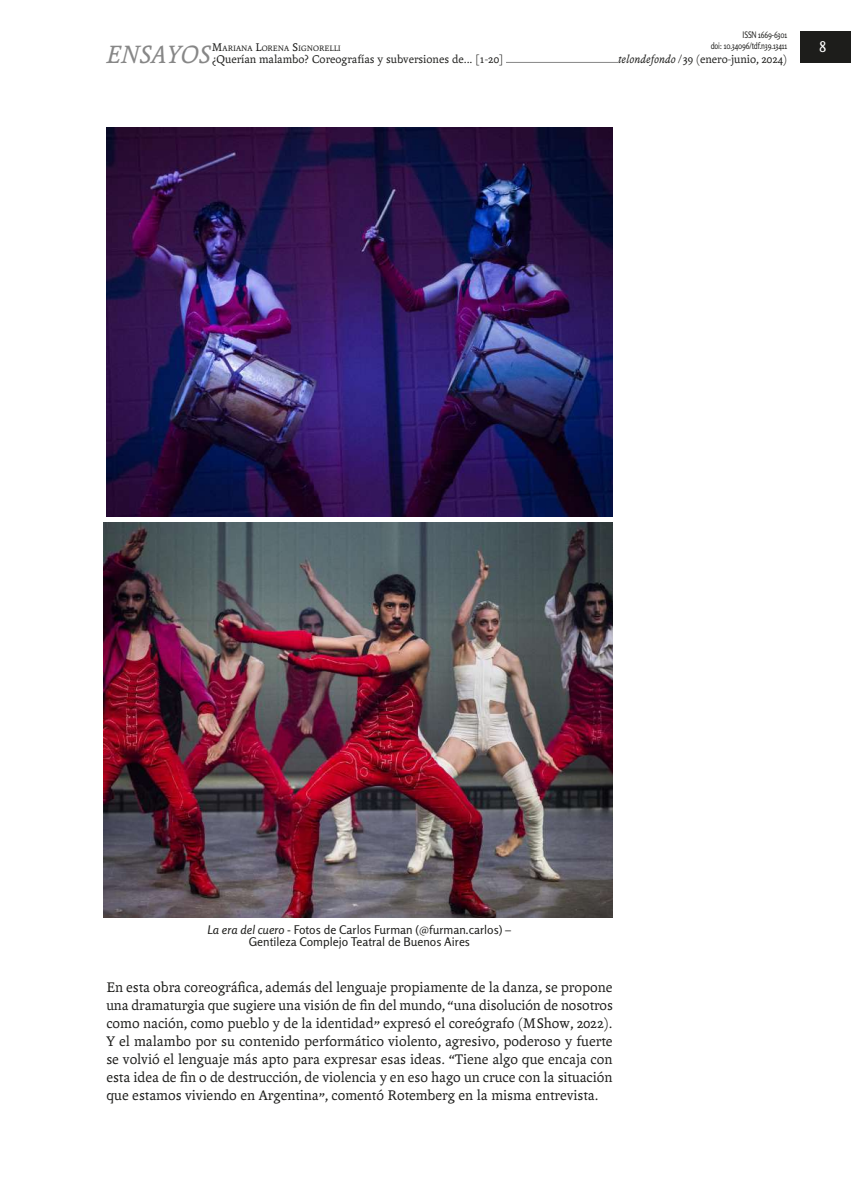
<style>
.page{position:relative;width:851px;height:1191px;background:#fff}
.page>*{position:absolute;margin:0;border:0;box-sizing:border-box;transform-origin:0 0}
.t1{font:italic 27px "Andralis ND Os F";color:#878787}
.t2{font:15px/18px "Andralis ND Os F";color:#1d1d1b;text-align:justify}
.t3{font:15px "Rosario";color:#fff}
.t4{font:12px/12px "Rosario";color:#1d1d1b;text-align:center}
.t5{font:12px "Andralis ND Os F";color:#1d1d1b}
.t6{font:9px/10.8px "Rosario";letter-spacing:-.02em;color:#1d1d1b;text-align:right;scale:.8 1}
.t7{font:8.4px "Andralis ND Os F";color:#1d1d1b}
.s1{font-size:12px}
.s2{font-style:italic}
</style>
<div class="page">
<hr style="left:106px;top:62px;width:598px;height:1px;background:#878787">
<div style="left:618px;top:52px;width:169px;height:15px;background:#fff"></div>
<div style="left:800px;top:32px;width:50px;height:31px;background:#1d1d1b"></div>
<div style="left:106px;top:43px;width:109px;height:24px;background:#fff"></div>
<div style="left:212px;top:52px;width:294px;height:15px;background:#fff"></div>
<img style="left:106px;top:128px;width:506px;height:389px">
<img style="left:104px;top:522px;width:508px;height:395px">
<h1 class="t1" style="left:106px;top:40px;width:106px">ENSAYOS</h1>
<p class="t7" style="left:212px;top:44px;width:131px"><span class="s1">M</span>ARIANA <span class="s1">L</span>ORENA <span class="s1">S</span>IGNORELLI</p>
<p class="t5" style="left:212px;top:52px;width:293px">¿Querían malambo? Coreografías y subversiones de... [1-20]</p>
<p class="t6" style="left:710px;top:30px;width:97px">ISSN 1669-6301<br>doi: 10.34096/tdf.n39.13411</p>
<p class="t5" style="left:618px;top:52px;width:170px"><span class="s2">telondefondo</span> /39 (enero-junio, 2024)</p>
<p class="t3" style="left:819px;top:37px;width:9px">8</p>
<p class="t4" style="left:207px;top:924px;width:305px"><span class="s2">La era del cuero</span> - Fotos de Carlos Furman (@furman.carlos) –<br>Gentileza Complejo Teatral de Buenos Aires</p>
<p class="t2" style="left:106px;top:978px;width:508px">En esta obra coreográfica, además del lenguaje propiamente de la danza, se propone una dramaturgia que sugiere una visión de fin del mundo, “una disolución de nosotros como nación, como pueblo y de la identidad” expresó el coreógrafo (MShow, 2022).<br>Y el malambo por su contenido performático violento, agresivo, poderoso y fuerte se volvió el lenguaje más apto para expresar esas ideas. “Tiene algo que encaja con esta idea de fin o de destrucción, de violencia y en eso hago un cruce con la situación que estamos viviendo en Argentina”, comentó Rotemberg en la misma entrevista.</p>
</div>
